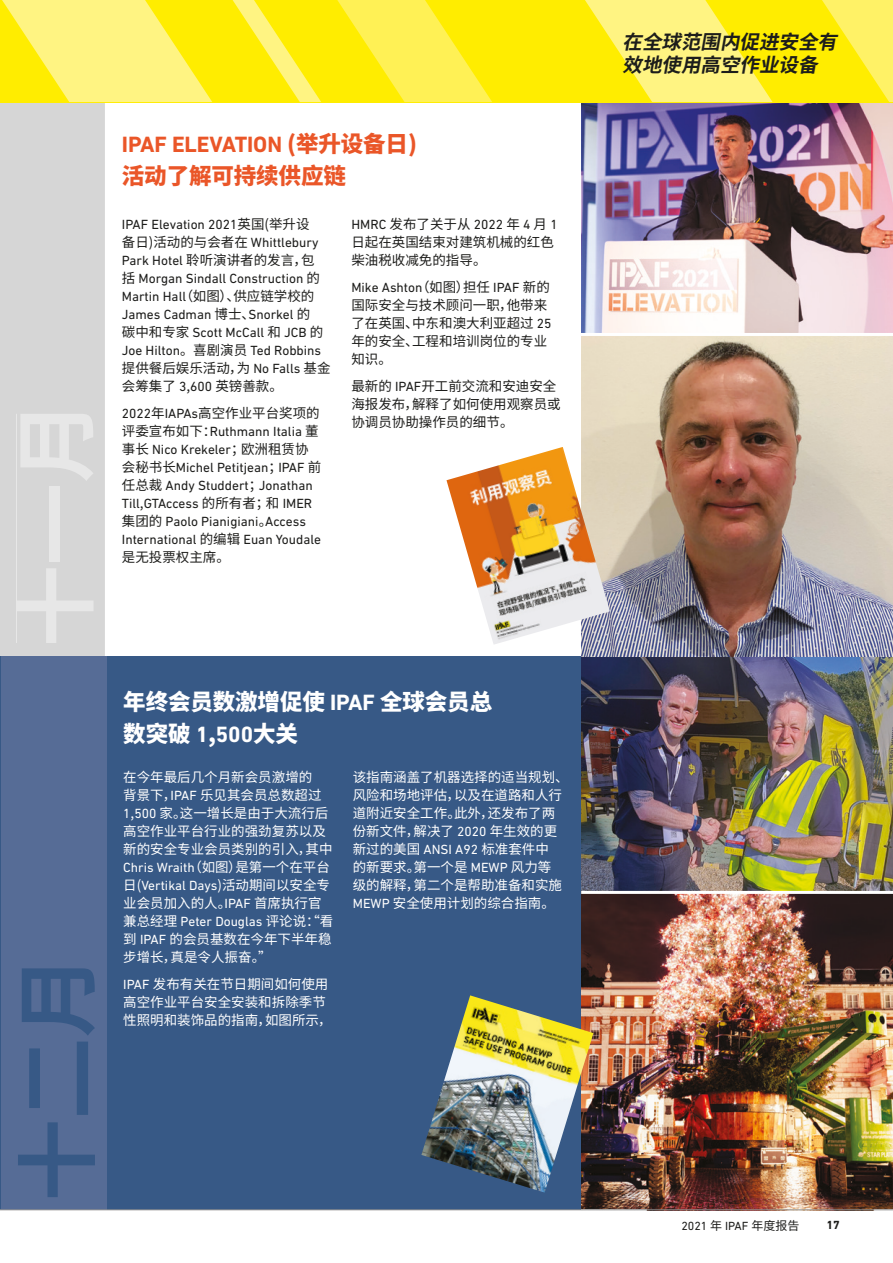
<style>
.page{position:relative;width:893px;height:1263px;background:#fff}
.page>*{position:absolute;margin:0;border:0;box-sizing:border-box;transform-origin:0 0}
.t1{font:700 82.5px "Source Han Sans SC";color:#375986}
.t2{font:800 22.5px/31.5px "Source Han Sans SC";letter-spacing:-.005em;color:#fff}
.t3{font:700 22.5px "DIN Next LT Pro";letter-spacing:-.005em;color:#ea5628}
.t4{font:800 22.5px "Source Han Sans SC";letter-spacing:-.005em;color:#ea5628}
.t5{font:italic 700 19.5px/23.4px "Source Han Sans SC";color:#1d1d1b}
.t6{font:13.5px/18px "DIN Next LT Pro";color:#1d1d1b}
.t7{font:13.5px/18px "Source Han Sans SC";color:#fff}
.t8{font:13.5px/18px "Source Han Sans SC";color:#1d1d1b}
.t9{font:13.5px/18px "DIN Next LT Pro";color:#fff}
.t10{font:12px "DIN Next LT Pro";color:#1d1d1b}
.t11{font:700 12px "DIN Next LT Pro";color:#1d1d1b}
.s1{font-family:"Source Han Sans SC";font-weight:800}
.s2{font-family:"Source Han Sans SC"}
.s3{font-family:"DIN Next LT Pro"}
.s4{font-family:"DIN Next LT Pro";font-weight:700}
</style>
<div class="page">
<img style="left:581px;top:102px;width:312px;height:231px">
<div style="left:0;top:102px;width:105px;height:554px;background:#d6d6d6"></div>
<div style="left:17px;top:414px;width:77px;height:229px;background:#d6d6d6"></div>
<div style="left:0;top:656px;width:893px;height:554px;background:#375986"></div>
<div style="left:1px;top:656px;width:105px;height:554px;background:#566c96"></div>
<img style="left:581px;top:656px;width:312px;height:235px">
<img style="left:581px;top:336px;width:312px;height:320px">
<img style="left:581px;top:894px;width:312px;height:315px">
<hr style="left:581px;top:891px;width:312px;height:3px;background:#fff">
<img style="left:446px;top:447px;width:164px;height:198px">
<img style="left:421px;top:995px;width:172px;height:197px">
<hr style="left:0;top:1209px;width:893px;height:1px;background:#939292">
<div style="left:0;top:0;width:893px;height:102px;background:#ffed00"></div>
<svg style="left:337px;top:0;width:155px;height:102px"></svg>
<svg style="left:585px;top:0;width:188px;height:102px"></svg>
<svg style="left:233px;top:0;width:88px;height:102px"></svg>
<svg style="left:2px;top:0;width:210px;height:102px"></svg>
<svg style="left:822px;top:0;width:71px;height:102px"></svg>
<h2 class="t3" style="left:122px;top:131px;width:297px">IPAF ELEVATION <span class="s1">(举升设备日)</span></h2>
<h2 class="t4" style="left:122px;top:163px;width:225px">活动了解可持续供应链</h2>
<p class="t6" style="left:122px;top:215px;width:198px">IPAF Elevation 2021<span class="s2">英国(举升设备日)活动的与会者在</span> Whittlebury</p>
<p class="t8" style="left:122px;top:251px;width:194px"><span class="s3">Park Hotel</span> 聆听演讲者的发言，包</p>
<p class="t6" style="left:122px;top:269px;width:200px"><span class="s2">括</span> Morgan Sindall Construction <span class="s2">的</span></p>
<p class="t8" style="left:122px;top:287px;width:194px"><span class="s3">Martin Hall</span>（如图）、供应链学校的</p>
<p class="t6" style="left:122px;top:305px;width:203px">James Cadman <span class="s2">博士、</span>Snorkel <span class="s2">的碳中和专家</span> Scott McCall <span class="s2">和</span> JCB <span class="s2">的<br></span>Joe Hilton<span class="s2">。喜剧演员</span> Ted Robbins</p>
<p class="t8" style="left:122px;top:359px;width:210px">提供餐后娱乐活动，为 <span class="s3">No Falls</span> 基金会筹集了 <span class="s3">3</span>,<span class="s3">600</span> 英镑善款。</p>
<p class="t8" style="left:122px;top:404px;width:199px"><span class="s3">2022</span>年<span class="s3">IAPAs</span>高空作业平台奖项的</p>
<p class="t6" style="left:122px;top:422px;width:201px"><span class="s2">评委宣布如下：</span>Ruthmann Italia <span class="s2">董事长</span> Nico Krekeler<span class="s2">；欧洲租赁协会秘书长</span>Michel Petitjean<span class="s2">；</span>IPAF <span class="s2">前任总裁</span> Andy Studdert<span class="s2">；</span>Jonathan<br>Till<span class="s2">,</span>GTAccess <span class="s2">的所有者；和</span> IMER<span class="s2">集团的</span> Paolo Pianigiani<span class="s2">。</span>Access<br>International <span class="s2">的编辑</span> Euan Youdale</p>
<p class="t8" style="left:122px;top:548px;width:110px">是无投票权主席。</p>
<p class="t6" style="left:351px;top:215px;width:208px">HMRC <span class="s2">发布了关于从</span> 2022 <span class="s2">年</span> 4 <span class="s2">月</span> 1</p>
<p class="t8" style="left:351px;top:233px;width:204px">日起在英国结束对建筑机械的红色柴油税收减免的指导。</p>
<p class="t6" style="left:351px;top:278px;width:200px">Mike Ashton<span class="s2">（如图）担任</span> IPAF <span class="s2">新的</span></p>
<p class="t8" style="left:351px;top:296px;width:202px">国际安全与技术顾问一职，他带来了在英国、中东和澳大利亚超过 <span class="s3">25</span>年的安全、工程和培训岗位的专业知识。</p>
<p class="t8" style="left:351px;top:377px;width:211px">最新的 <span class="s3">IPAF</span>开工前交流和安迪安全海报发布，解释了如何使用观察员或协调员协助操作员的细节。</p>
<h1 class="t1" style="left:11px;top:1201px;width:248px;rotate:-90deg">十二月</h1>
<h2 class="t2" style="left:123px;top:687px;width:370px">年终会员数激增促使 <span class="s4">IPAF</span> 全球会员总数突破 <span class="s4">1</span>,<span class="s4">500</span>大关</h2>
<p class="t7" style="left:123px;top:768px;width:211px">在今年最后几个月新会员激增的<br>背景下，<span class="s3">IPAF</span> 乐见其会员总数超过<br><span class="s3">1</span>,<span class="s3">500</span> 家。这一增长是由于大流行后高空作业平台行业的强劲复苏以及新的安全专业会员类别的引入，其中</p>
<p class="t9" style="left:123px;top:858px;width:208px">Chris Wraith<span class="s2">（如图）是第一个在平台日(</span>Vertikal Days<span class="s2">)活动期间以安全专</span></p>
<p class="t7" style="left:123px;top:894px;width:200px">业会员加入的人。<span class="s3">IPAF</span> 首席执行官</p>
<p class="t9" style="left:123px;top:912px;width:211px"><span class="s2">兼总经理</span> Peter Douglas <span class="s2">评论说：“看</span></p>
<p class="t7" style="left:123px;top:930px;width:210px">到 <span class="s3">IPAF</span> 的会员基数在今年下半年稳步增长，真是令人振奋。”</p>
<p class="t7" style="left:123px;top:975px;width:210px"><span class="s3">IPAF</span> 发布有关在节日期间如何使用高空作业平台安全安装和拆除季节性照明和装饰品的指南，如图所示，</p>
<p class="t7" style="left:353px;top:768px;width:217px">该指南涵盖了机器选择的适当规划、风险和场地评估，以及在道路和人行道附近安全工作。此外，还发布了两份新文件，解决了 <span class="s3">2020</span> 年生效的更新过的美国 <span class="s3">ANSI A92</span> 标准套件中<br>的新要求。第一个是 <span class="s3">MEWP</span> 风力等<br>级的解释，第二个是帮助准备和实施<br><span class="s3">MEWP</span> 安全使用计划的综合指南。</p>
<h3 class="t5" style="left:623px;top:30px;width:226px">在全球范围内促进安全有效地使用高空作业设备</h3>
<p class="t10" style="left:681px;top:1219px;width:120px">2021 <span class="s2">年</span> IPAF <span class="s2">年度报告</span></p>
<p class="t11" style="left:826px;top:1218px;width:15px">17</p>
</div>
